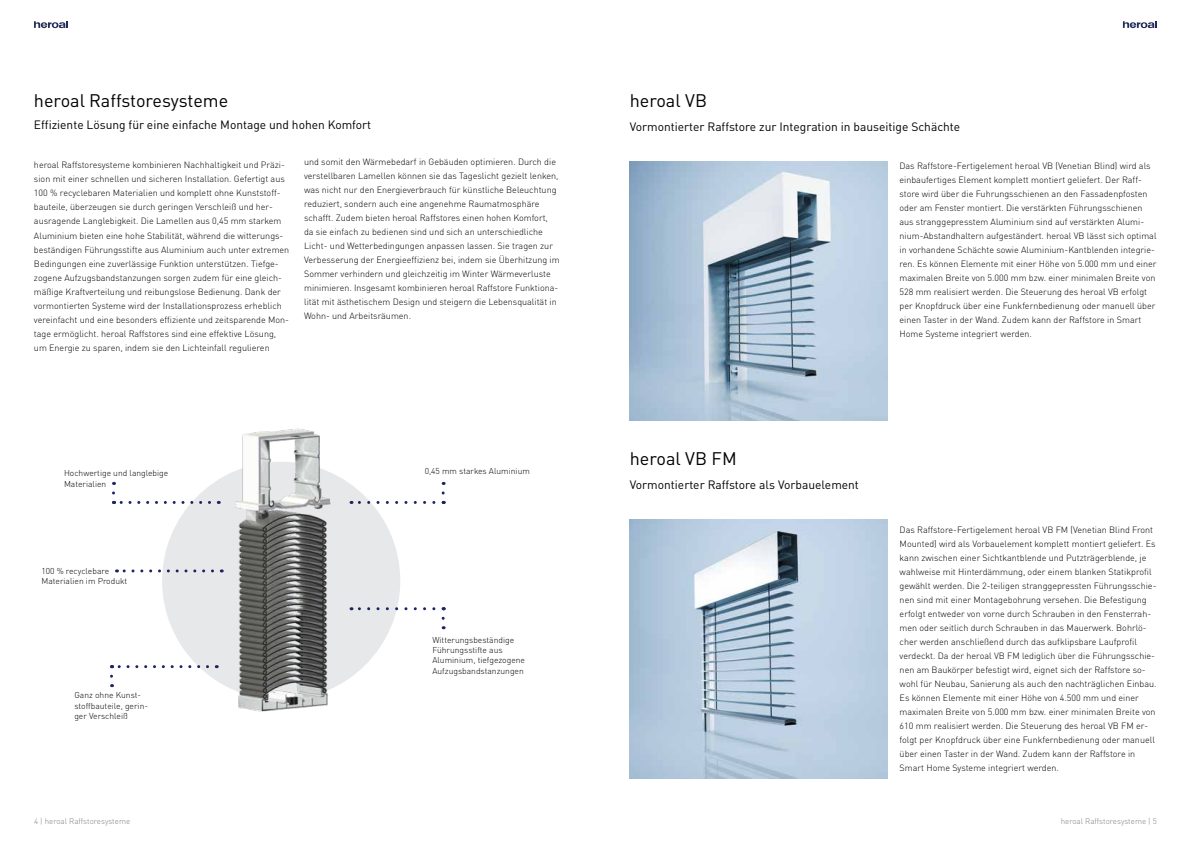
<style>
.page{position:relative;width:1191px;height:842px;background:#fff}
.page>*{position:absolute;margin:0;border:0;box-sizing:border-box;transform-origin:0 0}
.t1{font:18px "DIN Pro";color:#000}
.t2{font:12px "DIN Pro";color:#000}
.t3{font:300 9px/14px "DIN Pro";color:#000}
.t4{font:300 8.5px/10.2px "DIN Pro";color:#000}
.t5{font:300 8px "DIN Pro";letter-spacing:-.005em;color:#818080}
</style>
<div class="page">
<svg style="left:1123px;top:21px;width:34px;height:7px"></svg>
<svg style="left:34px;top:21px;width:34px;height:7px"></svg>
<div style="left:162px;top:462px;width:238px;height:238px;background:#e6e8e9;border-radius:50%"></div>
<img style="left:630px;top:520px;width:257px;height:258px">
<img style="left:630px;top:162px;width:257px;height:258px">
<svg style="left:112px;top:493px;width:97px;height:11px"></svg>
<svg style="left:116px;top:569px;width:96px;height:3px"></svg>
<svg style="left:111px;top:665px;width:96px;height:3px"></svg>
<svg style="left:110px;top:676px;width:3px;height:11px"></svg>
<svg style="left:351px;top:501px;width:83px;height:3px"></svg>
<svg style="left:441px;top:493px;width:3px;height:11px"></svg>
<svg style="left:351px;top:607px;width:83px;height:3px"></svg>
<svg style="left:441px;top:618px;width:3px;height:11px"></svg>
<img style="left:229px;top:428px;width:121px;height:284px">
<h1 class="t1" style="left:34px;top:87px;width:196px">heroal Raffstoresysteme</h1>
<h2 class="t2" style="left:34px;top:116px;width:339px">Effiziente Lösung für eine einfache Montage und hohen Komfort</h2>
<p class="t3" style="left:34px;top:157px;width:257px">heroal Raffstoresysteme kombinieren Nachhaltigkeit und Präzi&shy;sion mit einer schnellen und sicheren Installation. Gefertigt aus 100 % recyclebaren Materialien und komplett ohne Kunststoff&shy;bauteile, überzeugen sie durch geringen Verschleiß und her&shy;ausragende Langlebigkeit. Die Lamellen aus 0,45 mm starkem Aluminium bieten eine hohe Stabilität, während die witterungs&shy;beständigen Führungsstifte aus Aluminium auch unter extremen Bedingungen eine zuverlässige Funktion unterstützen. Tiefge&shy;zogene Aufzugsbandstanzungen sorgen zudem für eine gleich&shy;mäßige Kraftverteilung und reibungslose Bedienung. Dank der vormontierten Systeme wird der Installationsprozess erheblich vereinfacht und eine besonders effiziente und zeitsparende Mon&shy;tage ermöglicht. heroal Raffstores sind eine effektive Lösung, um Energie zu sparen, indem sie den Lichteinfall regulieren</p>
<p class="t3" style="left:304px;top:154px;width:257px">und somit den Wärmebedarf in Gebäuden optimieren. Durch die verstellbaren Lamellen können sie das Tageslicht gezielt lenken, was nicht nur den Energieverbrauch für künstliche Beleuchtung reduziert, sondern auch eine angenehme Raumatmosphäre schafft. Zudem bieten heroal Raffstores einen hohen Komfort, da sie einfach zu bedienen sind und sich an unterschiedliche Licht- und Wetterbedingungen anpassen lassen. Sie tragen zur Verbesserung der Energieeffizienz bei, indem sie Überhitzung im Sommer verhindern und gleichzeitig im Winter Wärmeverluste minimieren. Insgesamt kombinieren heroal Raffstore Funktiona&shy;lität mit ästhetischem Design und steigern die Lebensqualität in Wohn- und Arbeitsräumen.</p>
<p class="t4" style="left:64px;top:467px;width:106px">Hochwertige und langlebige<br>Materialien</p>
<p class="t4" style="left:425px;top:465px;width:107px">0,45 mm starkes Aluminium</p>
<p class="t4" style="left:41px;top:565px;width:87px">100 % recyclebare<br>Materialien im Produkt</p>
<p class="t4" style="left:74px;top:690px;width:75px">Ganz ohne Kunst&shy;stoffbauteile, gerin&shy;ger Verschleiß</p>
<p class="t4" style="left:432px;top:634px;width:94px">Witterungsbeständige<br>Führungsstifte aus<br>Aluminium, tiefgezogene<br>Aufzugsbandstanzungen</p>
<h1 class="t1" style="left:629px;top:86px;width:79px">heroal VB</h1>
<h2 class="t2" style="left:629px;top:117px;width:332px">Vormontierter Raffstore zur Integration in bauseitige Schächte</h2>
<p class="t3" style="left:899px;top:157px;width:259px">Das Raffstore-Fertigelement heroal VB (Venetian Blind) wird als einbaufertiges Element komplett montiert geliefert. Der Raff&shy;store wird über die Fuhrungsschienen an den Fassadenpfosten oder am Fenster montiert. Die verstärkten Führungsschienen aus stranggepresstem Aluminium sind auf verstärkten Alumi&shy;nium-Abstandhaltern aufgeständert. heroal VB lässt sich optimal in vorhandene Schächte sowie Aluminium-Kantblenden integrie&shy;ren. Es können Elemente mit einer Höhe von 5.000 mm und einer maximalen Breite von 5.000 mm bzw. einer minimalen Breite von 528 mm realisiert werden. Die Steuerung des heroal VB erfolgt per Knopfdruck über eine Funkfernbedienung oder manuell über einen Taster in der Wand. Zudem kann der Raffstore in Smart Home Systeme integriert werden.</p>
<h1 class="t1" style="left:630px;top:444px;width:108px">heroal VB FM</h1>
<h2 class="t2" style="left:630px;top:475px;width:231px">Vormontierter Raffstore als Vorbauelement</h2>
<p class="t3" style="left:899px;top:521px;width:258px">Das Raffstore-Fertigelement heroal VB FM (Venetian Blind Front Mounted) wird als Vorbauelement komplett montiert geliefert. Es kann zwischen einer Sichtkantblende und Putzträgerblende, je wahlweise mit Hinterdämmung, oder einem blanken Statikprofil gewählt werden. Die 2-teiligen stranggepressten Führungsschie&shy;nen sind mit einer Montagebohrung versehen. Die Befestigung erfolgt entweder von vorne durch Schrauben in den Fensterrah&shy;men oder seitlich durch Schrauben in das Mauerwerk. Bohrlö&shy;cher werden anschließend durch das aufklipsbare Laufprofil verdeckt. Da der heroal VB FM lediglich über die Führungsschie&shy;nen am Baukörper befestigt wird, eignet sich der Raffstore so&shy;wohl für Neubau, Sanierung als auch den nachträglichen Einbau.<br>Es können Elemente mit einer Höhe von 4.500 mm und einer maximalen Breite von 5.000 mm bzw. einer minimalen Breite von 610 mm realisiert werden. Die Steuerung des heroal VB FM er&shy;folgt per Knopfdruck über eine Funkfernbedienung oder manuell über einen Taster in der Wand. Zudem kann der Raffstore in Smart Home Systeme integriert werden.</p>
<p class="t5" style="left:34px;top:815px;width:98px">4 | heroal Raffstoresysteme</p>
<p class="t5" style="left:1060px;top:815px;width:98px">heroal Raffstoresysteme | 5</p>
</div>
